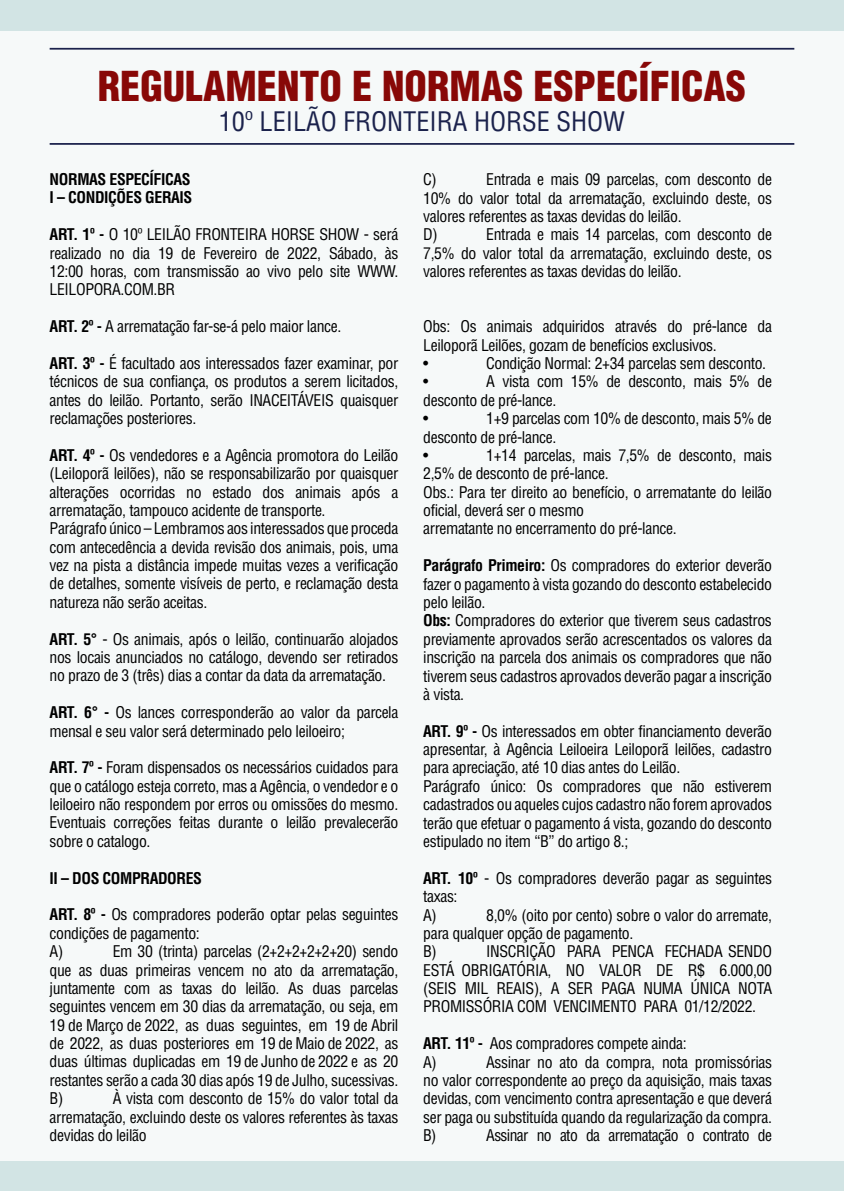
<style>
.page{position:relative;width:844px;height:1191px;background:#fff}
.page>*{position:absolute;margin:0;border:0;box-sizing:border-box;transform-origin:0 0}
.t1{font:900 condensed 40.25px "Helvetica LT Std";color:#880807}
.t2{font:condensed 26.25px "Helvetica LT Std";color:#1b224c}
.t3{font:condensed 15.75px/18.4px "Helvetica LT Std";letter-spacing:-.025em;color:#000}
.t4{font:700 condensed 15.75px/18.4px "Helvetica LT Std";letter-spacing:-.025em;color:#000}
.s1{font-weight:700}
</style>
<div class="page">
<div style="left:0;top:31px;width:843px;height:1129px;background:#f6f9f9"></div>
<hr style="left:50px;top:143px;width:744px;height:2px;background:#1b224c">
<hr style="left:50px;top:48px;width:744px;height:2px;background:#1b224c">
<h1 class="t1" style="left:98px;top:61px;width:649px">REGULAMENTO E NORMAS ESPECÍFICAS</h1>
<h2 class="t2" style="left:219px;top:105px;width:408px">10º LEILÃO FRONTEIRA HORSE SHOW</h2>
<p class="t4" style="left:50px;top:170px;width:144px">NORMAS ESPECÍFICAS<br>I – CONDIÇÕES GERAIS</p>
<p class="t3" style="left:50px;top:225px;width:350px;text-align:justify"><span class="s1">ART. 1º -</span> O 10º LEILÃO FRONTEIRA HORSE SHOW - será realizado no dia 19 de Fevereiro de 2022, Sábado, às 12:00 horas, com transmissão ao vivo pelo site WWW.<br>LEILOPORA.COM.BR</p>
<p class="t3" style="left:50px;top:317px;width:293px"><span class="s1">ART. 2º -</span> A arrematação far-se-á pelo maior lance.</p>
<p class="t3" style="left:50px;top:354px;width:350px;text-align:justify"><span class="s1">ART. 3º -</span> É facultado aos interessados fazer examinar, por técnicos de sua confiança, os produtos a serem licitados, antes do leilão. Portanto, serão INACEITÁVEIS quaisquer reclamações posteriores.</p>
<p class="t3" style="left:50px;top:446px;width:350px"><span class="s1">ART. 4º -</span> Os vendedores e a Agência promotora do Leilão (Leiloporã leilões), não se responsabilizarão por quaisquer alterações ocorridas no estado dos animais após a arrematação, tampouco acidente de transporte.<br>Parágrafo único – Lembramos aos interessados que proceda com antecedência a devida revisão dos animais, pois, uma vez na pista a distância impede muitas vezes a verificação de detalhes, somente visíveis de perto, e reclamação desta natureza não serão aceitas.</p>
<p class="t3" style="left:50px;top:629px;width:350px;text-align:justify"><span class="s1">ART. 5°</span> - Os animais, após o leilão, continuarão alojados nos locais anunciados no catálogo, devendo ser retirados no prazo de 3 (três) dias a contar da data da arrematação.</p>
<p class="t3" style="left:50px;top:703px;width:350px"><span class="s1">ART. 6° -</span> Os lances corresponderão ao valor da parcela mensal e seu valor será determinado pelo leiloeiro;</p>
<p class="t3" style="left:50px;top:758px;width:350px;text-align:justify"><span class="s1">ART. 7º -</span> Foram dispensados os necessários cuidados para que o catálogo esteja correto, mas a Agência, o vendedor e o leiloeiro não respondem por erros ou omissões do mesmo.<br>Eventuais correções feitas durante o leilão prevalecerão sobre o catalogo.</p>
<p class="t4" style="left:50px;top:868px;width:154px">II – DOS COMPRADORES</p>
<p class="t3" style="left:50px;top:905px;width:350px"><span class="s1">ART. 8º -</span> Os compradores poderão optar pelas seguintes condições de pagamento:<br>A)</p>
<p class="t3" style="left:50px;top:942px;width:350px;text-align:justify;text-indent:63px">Em 30 (trinta) parcelas (2+2+2+2+2+20) sendo que as duas primeiras vencem no ato da arrematação, juntamente com as taxas do leilão. As duas parcelas seguintes vencem em 30 dias da arrematação, ou seja, em 19 de Março de 2022, as duas seguintes, em 19 de Abril de 2022, as duas posteriores em 19 de Maio de 2022, as duas últimas duplicadas em 19 de Junho de 2022 e as 20 restantes serão a cada 30 dias após 19 de Julho, sucessivas.<br>B)</p>
<p class="t3" style="left:50px;top:1089px;width:350px;text-align:justify;text-indent:63px">À vista com desconto de 15% do valor total da arrematação, excluindo deste os valores referentes às taxas devidas do leilão</p>
<p class="t3" style="left:423px;top:170px;width:15px">C)</p>
<p class="t3" style="left:423px;top:170px;width:350px;text-indent:63px">Entrada e mais 09 parcelas, com desconto de 10% do valor total da arrematação, excluindo deste, os valores referentes as taxas devidas do leilão.<br>D)</p>
<p class="t3" style="left:423px;top:225px;width:350px;text-align:justify;text-indent:63px">Entrada e mais 14 parcelas, com desconto de 7,5% do valor total da arrematação, excluindo deste, os valores referentes as taxas devidas do leilão.</p>
<p class="t3" style="left:423px;top:317px;width:350px">Obs: Os animais adquiridos através do pré-lance da<br>Leiloporã Leilões, gozam de benefícios exclusivos.<br>•</p>
<p class="t3" style="left:486px;top:354px;width:281px">Condição Normal: 2+34 parcelas sem desconto.</p>
<p class="t3" style="left:423px;top:372px;width:350px;text-indent:63px">A vista com 15% de desconto, mais 5% de desconto de pré-lance.<br>•</p>
<p class="t3" style="left:423px;top:372px;width:7px">•</p>
<p class="t3" style="left:423px;top:409px;width:350px;text-indent:63px">1+9 parcelas com 10% de desconto, mais 5% de desconto de pré-lance.<br>•</p>
<p class="t3" style="left:423px;top:446px;width:350px;text-indent:63px">1+14 parcelas, mais 7,5% de desconto, mais 2,5% de desconto de pré-lance.<br>Obs.: Para ter direito ao benefício, o arrematante do leilão oficial, deverá ser o mesmo<br>arrematante no encerramento do pré-lance.</p>
<p class="t3" style="left:423px;top:556px;width:350px"><span class="s1">Parágrafo Primeiro:</span> Os compradores do exterior deverão fazer o pagamento à vista gozando do desconto estabelecido pelo leilão.<br><span class="s1">Obs:</span> Compradores do exterior que tiverem seus cadastros previamente aprovados serão acrescentados os valores da inscrição na parcela dos animais os compradores que não tiverem seus cadastros aprovados deverão pagar a inscrição à vista.</p>
<p class="t3" style="left:423px;top:721px;width:350px"><span class="s1">ART. 9º -</span> Os interessados em obter financiamento deverão apresentar, à Agência Leiloeira Leiloporã leilões, cadastro para apreciação, até 10 dias antes do Leilão.<br>Parágrafo único: Os compradores que não estiverem cadastrados ou aqueles cujos cadastro não forem aprovados terão que efetuar o pagamento á vista, gozando do desconto estipulado no item “B” do artigo 8.;</p>
<p class="t3" style="left:423px;top:868px;width:350px"><span class="s1">ART. 10º</span> - Os compradores deverão pagar as seguintes taxas:<br>A)</p>
<p class="t3" style="left:423px;top:905px;width:350px;text-indent:63px">8,0% (oito por cento) sobre o valor do arremate, para qualquer opção de pagamento.<br>B)</p>
<p class="t3" style="left:423px;top:942px;width:350px;text-align:justify;text-indent:63px">INSCRIÇÃO PARA PENCA FECHADA SENDO ESTÁ OBRIGATÓRIA, NO VALOR DE R$ 6.000,00 (SEIS MIL REAIS), A SER PAGA NUMA ÚNICA NOTA PROMISSÓRIA COM VENCIMENTO PARA 01/12/2022.</p>
<p class="t3" style="left:423px;top:1034px;width:265px"><span class="s1">ART. 11º -</span> Aos compradores compete ainda:<br>A)</p>
<p class="t3" style="left:423px;top:1052px;width:350px;text-align:justify;text-indent:63px">Assinar no ato da compra, nota promissórias no valor correspondente ao preço da aquisição, mais taxas devidas, com vencimento contra apresentação e que deverá ser paga ou substituída quando da regularização da compra.<br>B)</p>
<p class="t3" style="left:486px;top:1125px;width:287px">Assinar no ato da arrematação o contrato de</p>
</div>
